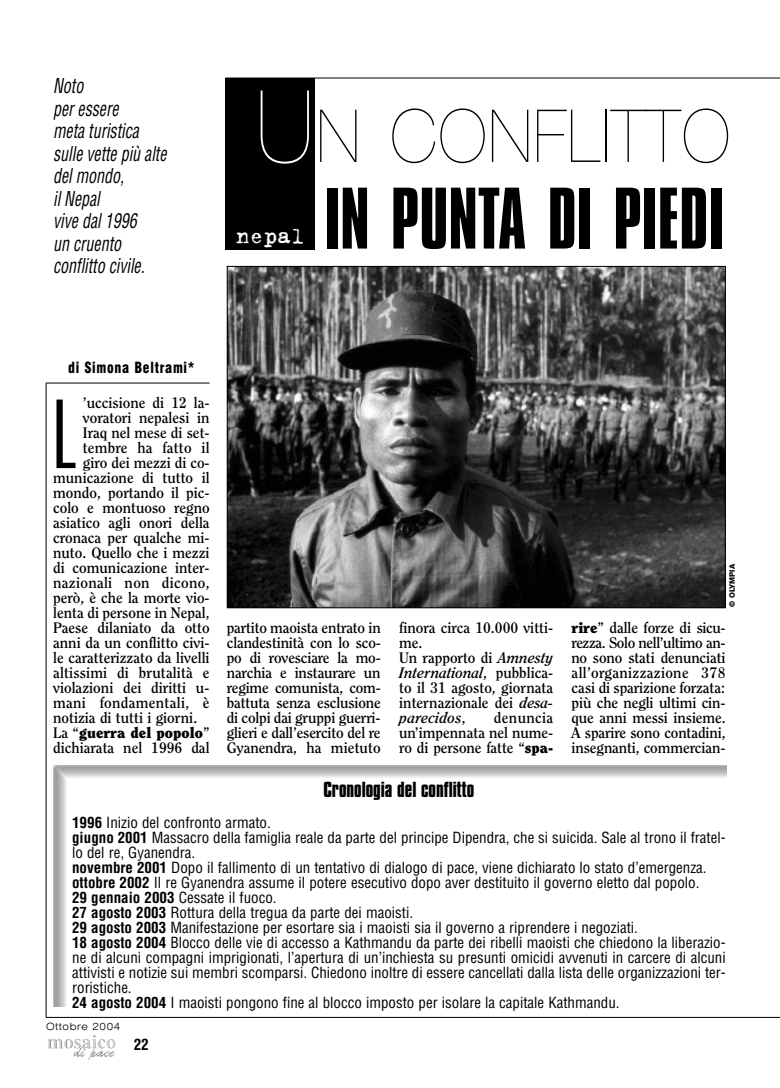
<style>
.page{position:relative;width:780px;height:1088px;background:#fff}
.page>*{position:absolute;margin:0;border:0;box-sizing:border-box;transform-origin:0 0}
.t1{font:89.25px "Bureau Grotesque One One";color:#000}
.t2{font:75px "Compacta BT";color:#000}
.t3{font:200 73.12px "Helvetica Neue";letter-spacing:.02em;color:#000;scale:.92 1}
.t4{font:25px "Trixie Plain";color:#fff}
.t5{font:italic condensed 20px/22.5px "Helvetica";color:#000;scale:.8 1}
.t6{font:700 18.75px "Compacta BT";color:#000}
.t7{font:700 15px/15px "Clearface IT Cby BT";color:#000;text-align:justify}
.t8{font:condensed 15px/15px "Helvetica";color:#000}
.t9{font:700 15px "Clearface IT Cby BT";letter-spacing:.02em;color:#000}
.t10{font:900 15px "Clearface IT Cby BT";color:#000}
.t11{font:900 condensed 15px "Swiss 721 BT";letter-spacing:.055em;color:#000;scale:.9 1}
.t12{font:700 condensed 15px "Swiss 721 BT";color:#000}
.t13{font:300 expanded 10px "Swiss 721 BT";letter-spacing:.065em;color:#000}
.t14{font:800 7.5px "Helvetica Neue";color:#000}
.s1{font-size:100px;color:#fff}
.s2{font-weight:700}
.s3{font-style:italic}
.s4{font-weight:900}
</style>
<div class="page">
<hr style="left:46px;top:383px;width:1px;height:634px;background:#000">
<hr style="left:225px;top:78px;width:555px;height:1px;background:#000">
<hr style="left:46px;top:1017px;width:734px;height:1px;background:#000">
<hr style="left:46px;top:383px;width:163px;height:1px;background:#000">
<div style="left:225px;top:78px;width:90px;height:172px;background:#000"></div>
<img style="left:47px;top:1034px;width:68px;height:26px">
<img style="left:229px;top:268px;width:494px;height:338px">
<img style="left:54px;top:766px;width:672px;height:241px">
<h3 class="t5" style="left:53px;top:75px;width:143px">Noto<br>per essere<br>meta turistica sulle vette più alte del mondo,<br>il Nepal<br>vive dal 1996<br>un cruento conflitto civile.</h3>
<h3 class="t3" style="left:256px;top:110px;width:517px"><span class="s1">U</span>N CONFLITTO</h3>
<h2 class="t2" style="left:324px;top:188px;width:401px">IN PUNTA DI PIEDI</h2>
<h3 class="t4" style="left:236px;top:220px;width:70px">nepal</h3>
<p class="t11" style="left:68px;top:361px;width:142px">di Simona Beltrami*</p>
<h1 class="t1" style="left:53px;top:385px;width:24px">L</h1>
<p class="t7" style="left:83px;top:396px;width:128px">’uccisione di 12 la-</p>
<p class="t7" style="left:83px;top:411px;width:128px">voratori nepalesi in</p>
<p class="t7" style="left:83px;top:426px;width:128px">Iraq nel mese di set-</p>
<p class="t7" style="left:83px;top:441px;width:128px">tembre ha fatto il</p>
<p class="t7" style="left:83px;top:456px;width:128px">giro dei mezzi di co-</p>
<p class="t7" style="left:53px;top:471px;width:158px">municazione di tutto il</p>
<p class="t7" style="left:53px;top:486px;width:158px">mondo, portando il pic-</p>
<p class="t7" style="left:53px;top:501px;width:158px">colo e montuoso regno</p>
<p class="t7" style="left:53px;top:516px;width:158px">asiatico agli onori della</p>
<p class="t7" style="left:53px;top:531px;width:158px">cronaca per qualche mi-</p>
<p class="t7" style="left:53px;top:546px;width:158px">nuto. Quello che i mezzi</p>
<p class="t7" style="left:53px;top:561px;width:158px">di comunicazione inter-</p>
<p class="t9" style="left:53px;top:577px;width:158px">nazionali non dicono,</p>
<p class="t7" style="left:53px;top:591px;width:158px">però, è che la morte vio-</p>
<p class="t7" style="left:53px;top:606px;width:158px">lenta di persone in Nepal,</p>
<p class="t7" style="left:53px;top:621px;width:158px">Paese dilaniato da otto</p>
<p class="t7" style="left:53px;top:636px;width:158px">anni da un conflitto civi-</p>
<p class="t7" style="left:53px;top:651px;width:158px">le caratterizzato da livelli</p>
<p class="t7" style="left:53px;top:666px;width:158px">altissimi di brutalità e</p>
<p class="t7" style="left:53px;top:681px;width:158px">violazioni dei diritti u-</p>
<p class="t9" style="left:53px;top:697px;width:158px">mani fondamentali, è</p>
<p class="t7" style="left:53px;top:711px;width:145px">notizia di tutti i giorni.</p>
<p class="t10" style="left:53px;top:727px;width:158px"><span class="s2">La “</span>guerra del popolo<span class="s2">”</span></p>
<p class="t7" style="left:53px;top:741px;width:158px">dichiarata nel 1996 dal</p>
<p class="t7" style="left:227px;top:621px;width:156px">partito maoista entrato in clandestinità con lo sco&shy;po di rovesciare la mo&shy;narchia e instaurare un regime comunista, com&shy;battuta senza esclusione di colpi dai gruppi guerri&shy;glieri e dall’esercito del re Gyanendra, ha mietuto</p>
<p class="t7" style="left:399px;top:621px;width:155px;text-align:left">finora circa 10.000 vitti&shy;me.<br>Un rapporto di <span class="s3">Amnesty<br>International</span>, pubblica&shy;to il 31 agosto, giornata internazionale dei <span class="s3">desa&shy;parecidos</span>,</p>
<p class="t7" style="left:399px;top:711px;width:155px;text-indent:95px">denuncia un’impennata nel nume&shy;ro di persone fatte “<span class="s4">spa-</span></p>
<p class="t14" style="left:729px;top:607px;width:44px;rotate:-90deg">© OLYMPIA</p>
<p class="t7" style="left:571px;top:621px;width:155px"><span class="s4">rire</span>” dalle forze di sicu&shy;rezza. Solo nell’ultimo an&shy;no sono stati denunciati all’organizzazione 378 casi di sparizione forzata: più che negli ultimi cin&shy;que anni messi insieme.<br>A sparire sono contadini, insegnanti, commercian-</p>
<p class="t6" style="left:323px;top:782px;width:152px">Cronologia del conflitto</p>
<p class="t8" style="left:72px;top:815px;width:655px"><span class="s2">1996</span> Inizio del confronto armato.<br><span class="s2">giugno 2001</span> Massacro della famiglia reale da parte del principe Dipendra, che si suicida. Sale al trono il fratel&shy;lo del re, Gyanendra.<br><span class="s2">novembre 2001</span> Dopo il fallimento di un tentativo di dialogo di pace, viene dichiarato lo stato d’emergenza. <span class="s2">ottobre 2002</span> Il re Gyanendra assume il potere esecutivo dopo aver destituito il governo eletto dal popolo.<br><span class="s2">29 gennaio 2003</span> Cessate il fuoco.<br><span class="s2">27 agosto 2003</span> Rottura della tregua da parte dei maoisti.<br><span class="s2">29 agosto 2003</span> Manifestazione per esortare sia i maoisti sia il governo a riprendere i negoziati.<br><span class="s2">18 agosto 2004</span> Blocco delle vie di accesso a Kathmandu da parte dei ribelli maoisti che chiedono la liberazio&shy;ne di alcuni compagni imprigionati, l’apertura di un’inchiesta su presunti omicidi avvenuti in carcere di alcuni attivisti e notizie sui membri scomparsi. Chiedono inoltre di essere cancellati dalla lista delle organizzazioni ter&shy;roristiche.<br><span class="s2">24 agosto 2004</span> I maoisti pongono fine al blocco imposto per isolare la capitale Kathmandu.</p>
<p class="t13" style="left:46px;top:1023px;width:76px">Ottobre 2004</p>
<p class="t12" style="left:134px;top:1038px;width:16px">22</p>
</div>
